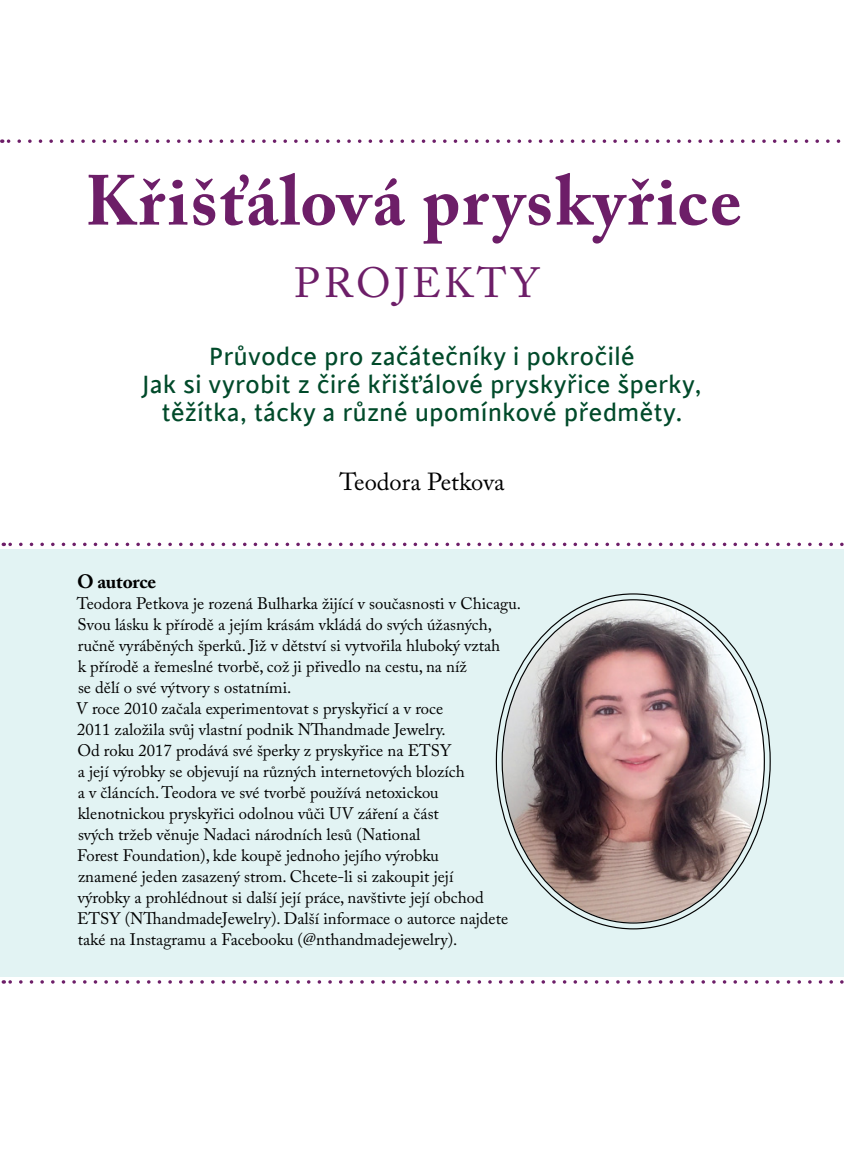
<style>
.page{position:relative;width:844px;height:1166px;background:#fff}
.page>*{position:absolute;margin:0;border:0;box-sizing:border-box;transform-origin:0 0}
.t1{font:700 70px "Adobe Caslon Pro";letter-spacing:.03em;color:#6d1e68}
.t2{font:42px "Adobe Caslon Pro";letter-spacing:.09em;color:#6d1e68}
.t3{font:28px/28px "Cinta";color:#004a2a;text-align:center}
.t4{font:24.5px "Adobe Caslon Pro";color:#000}
.Fox_D-Head{font:700 19.25px "Adobe Caslon Pro";letter-spacing:-.01em;color:#000}
.Fox_Para{font:16.62px/21px "Adobe Caslon Pro";color:#000}
</style>
<div class="page">
<div style="left:0;top:550px;width:843px;height:427px;background:#e2f3f3"></div>
<svg style="left:2px;top:139px;width:839px;height:4px"></svg>
<svg style="left:3px;top:980px;width:841px;height:4px"></svg>
<svg style="left:3px;top:543px;width:841px;height:3px"></svg>
<img style="left:502px;top:600px;width:261px;height:322px">
<p class="t1" style="left:85px;top:159px;width:658px">Křišťálová pryskyřice</p>
<p class="t2" style="left:294px;top:258px;width:246px">PROJEKTY</p>
<p class="t3" style="left:142px;top:343px;width:561px">Průvodce pro začátečníky i pokročilé<br>Jak si vyrobit z čiré křišťálové pryskyřice šperky, těžítka, tácky a různé upomínkové předměty.</p>
<p class="t4" style="left:339px;top:467px;width:167px">Teodora Petkova</p>
<p class="Fox_D-Head" style="left:77px;top:570px;width:81px">O autorce</p>
<p class="Fox_Para" style="left:76px;top:593px;width:446px">Teodora Petkova je rozená Bulharka žijící v současnosti v Chicagu.<br>Svou lásku k přírodě a jejím krásám vkládá do svých úžasných, ručně vyráběných šperků. Již v dětství si vytvořila hluboký vztah<br>k přírodě a řemeslné tvorbě, což ji přivedlo na cestu, na níž<br>se dělí o své výtvory s ostatními.<br>V roce 2010 začala experimentovat s pryskyřicí a v roce<br>2011 založila svůj vlastní podnik NThandmade Jewelry.<br>Od roku 2017 prodává své šperky z pryskyřice na ETSY<br>a její výrobky se objevují na různých internetových blozích<br>a v článcích. Teodora ve své tvorbě používá netoxickou klenotnickou pryskyřici odolnou vůči UV záření a část<br>svých tržeb věnuje Nadaci národních lesů (National<br>Forest Foundation), kde koupě jednoho jejího výrobku<br>znamené jeden zasazený strom. Chcete-li si zakoupit její<br>výrobky a prohlédnout si další její práce, navštivte její obchod ETSY (NThandmadeJewelry). Další informace o autorce najdete také na Instagramu a Facebooku (@nthandmadejewelry).</p>
</div>
